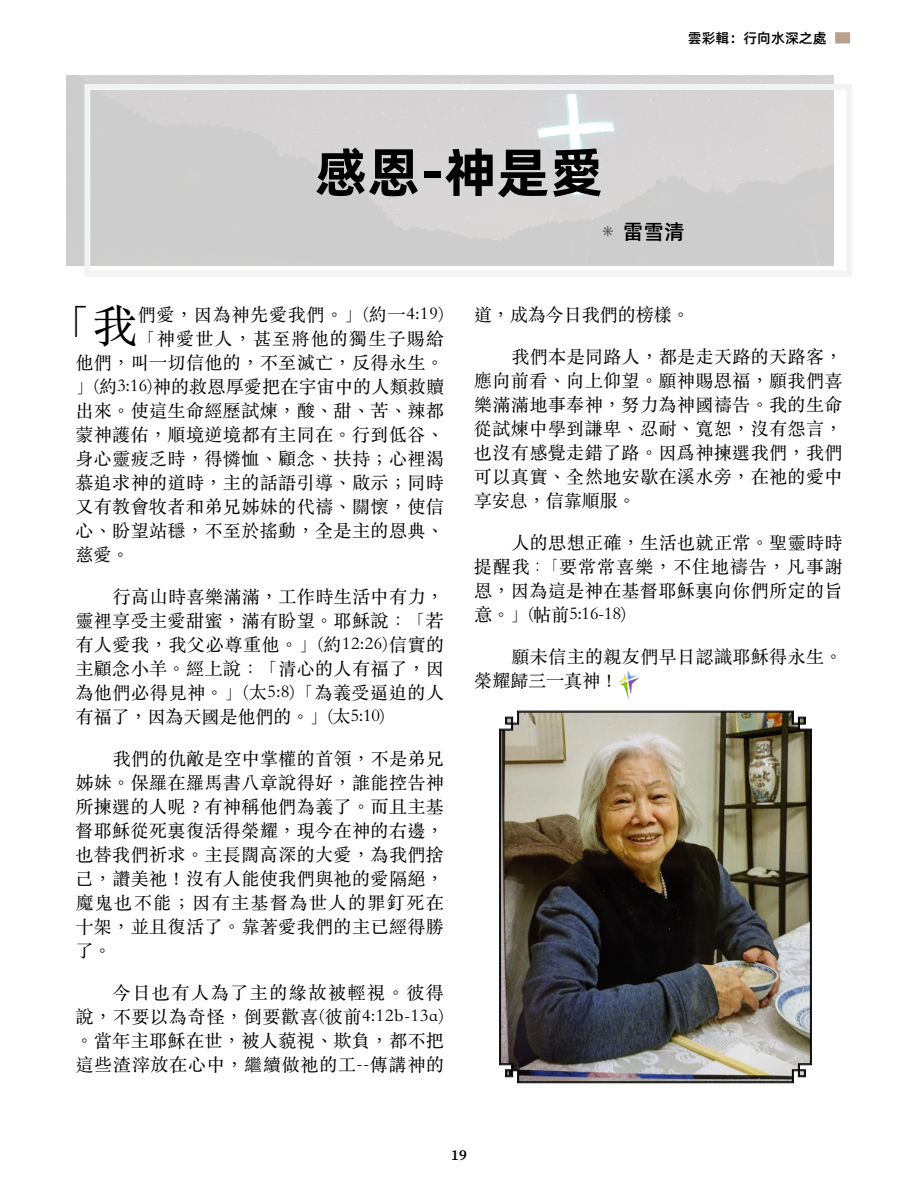
<style>
.page{position:relative;width:918px;height:1188px;background:#fff}
.page>*{position:absolute;margin:0;border:0;box-sizing:border-box;transform-origin:0 0}
.t1{font:700 53.85px "Alibaba Pu Hui Ti";color:#000}
.t2{font:45.45px "ST Songti TC Regular";color:#000}
.t3{font:500 21px "Alibaba Pu Hui Ti";color:#000}
.t4{font:18px/24px "ST Songti TC Regular";letter-spacing:.025em;color:#000;text-align:justify}
.t5{font:18px "ST Songti TC Regular";letter-spacing:.07em;color:#000}
.t6{font:18px "ST Songti TC Regular";color:#000}
.t7{font:18px "Minion Pro";color:#494b4d}
.t8{font:600 15px "Source Serif Pro";color:#000}
.t9{font:500 14.1px "Alibaba Pu Hui Ti";color:#000}
</style>
<div class="page">
<div style="left:84px;top:84px;width:768px;height:193px;border:6px solid #f1f3f4"></div>
<img style="left:618px;top:671px;width:21px;height:28px">
<img style="left:500px;top:712px;width:311px;height:370px">
<div style="left:835px;top:32px;width:15px;height:12px;background:#b7a18c"></div>
<p class="t9" style="left:688px;top:27px;width:140px">雲彩輯：行向水深之處</p>
<h1 class="t1" style="left:315px;top:130px;width:290px">感恩-神是愛</h1>
<p class="t7" style="left:602px;top:218px;width:13px">✳</p>
<p class="t3" style="left:623px;top:215px;width:63px">雷雪清</p>
<h2 class="t2" style="left:47px;top:297px;width:92px">「我</h2>
<p class="t4" style="left:138px;top:302px;width:308px">們愛，因為神先愛我們。」(約一4:19)</p>
<p class="t5" style="left:138px;top:327px;width:308px">「神愛世人，甚至將他的獨生子賜給</p>
<p class="t4" style="left:75px;top:350px;width:370px">他們，叫一切信他的，不至滅亡，反得永生。</p>
<p class="t4" style="left:75px;top:374px;width:370px">」(約3:16)神的救恩厚愛把在宇宙中的人類救贖</p>
<p class="t4" style="left:75px;top:398px;width:370px">出來。使這生命經歷試煉，酸、甜、苦、辣都</p>
<p class="t4" style="left:75px;top:422px;width:370px">蒙神護佑，順境逆境都有主同在。行到低谷、</p>
<p class="t4" style="left:75px;top:446px;width:370px">身心靈疲乏時，得憐恤、顧念、扶持；心裡渴</p>
<p class="t4" style="left:75px;top:470px;width:370px">慕追求神的道時，主的話語引導、啟示；同時</p>
<p class="t4" style="left:75px;top:494px;width:370px">又有教會牧者和弟兄姊妹的代禱、關懷，使信</p>
<p class="t4" style="left:75px;top:518px;width:370px">心、盼望站穩，不至於搖動，全是主的恩典、</p>
<p class="t4" style="left:75px;top:542px;width:55px">慈愛。</p>
<p class="t4" style="left:75px;top:584px;width:370px;text-indent:37px">行高山時喜樂滿滿，工作時生活中有力，靈裡享受主愛甜蜜，滿有盼望。耶穌說：「若有人愛我，我父必尊重他。」(約12:26)信實的主顧念小羊。經上說：「清心的人有福了，因為他們必得見神。」(太5:8)「為義受逼迫的人有福了，因為天國是他們的。」(太5:10)</p>
<p class="t4" style="left:75px;top:746px;width:370px;text-indent:37px">我們的仇敵是空中掌權的首領，不是弟兄姊妹。保羅在羅馬書八章說得好，誰能控告神所揀選的人呢？有神稱他們為義了。而且主基督耶穌從死裏復活得榮耀，現今在神的右邊，也替我們祈求。主長闊高深的大愛，為我們捨己，讚美祂！沒有人能使我們與祂的愛隔絕，魔鬼也不能；因有主基督為世人的罪釘死在十架，並且復活了。靠著愛我們的主已經得勝了。</p>
<p class="t4" style="left:75px;top:980px;width:370px;text-indent:37px">今日也有人為了主的緣故被輕視。彼得說，不要以為奇怪，倒要歡喜(彼前4:12b-13a)。當年主耶穌在世，被人藐視、欺負，都不把這些渣滓放在心中，繼續做祂的工--傳講神的</p>
<p class="t6" style="left:474px;top:303px;width:217px">道，成為今日我們的榜樣。</p>
<p class="t4" style="left:474px;top:344px;width:370px;text-indent:37px">我們本是同路人，都是走天路的天路客，應向前看、向上仰望。願神賜恩福，願我們喜樂滿滿地事奉神，努力為神國禱告。我的生命從試煉中學到謙卑、忍耐、寬恕，沒有怨言，也沒有感覺走錯了路。因爲神揀選我們，我們可以真實、全然地安歇在溪水旁，在祂的愛中享安息，信靠順服。</p>
<p class="t4" style="left:474px;top:530px;width:370px;text-indent:37px">人的思想正確，生活也就正常。聖靈時時提醒我：「要常常喜樂，不住地禱告，凡事謝恩，因為這是神在基督耶穌裏向你們所定的旨意。」(帖前5:16-18)</p>
<p class="t4" style="left:474px;top:644px;width:370px;text-indent:37px">願未信主的親友們早日認識耶穌得永生。榮耀歸三一真神！</p>
<p class="t8" style="left:451px;top:1145px;width:17px">19</p>
</div>
